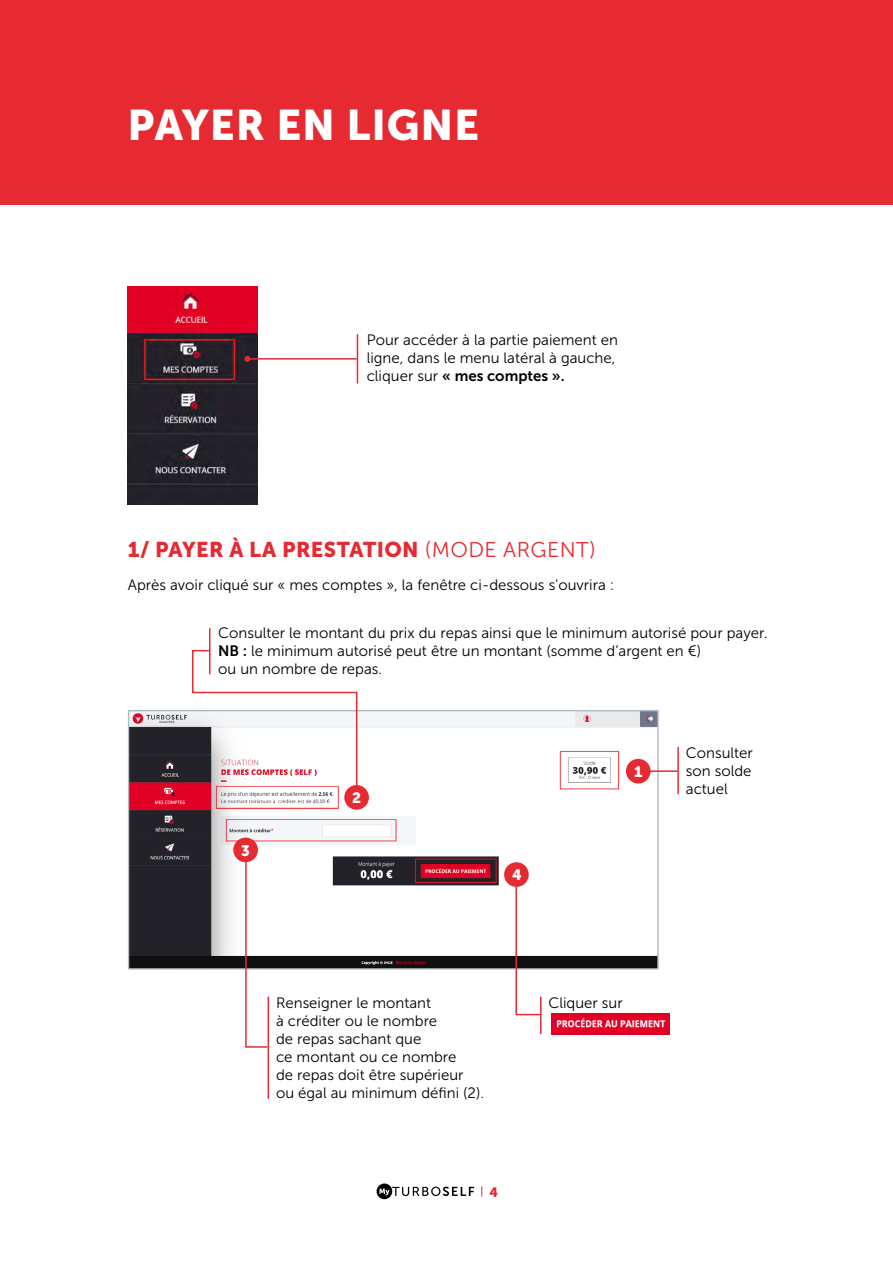
<style>
.page{position:relative;width:893px;height:1263px;background:#fff}
.page>*{position:absolute;margin:0;border:0;box-sizing:border-box;transform-origin:0 0}
.t1{font:42.6px "Museo Sans 900";letter-spacing:.02em;color:#fff}
.t2{font:21.3px "Museo Sans 900";letter-spacing:.02em;color:#e62a32}
.t3{font:15px/18px "Museo Sans 300";color:#000}
.t4{font:15px "Museo Sans 700";color:#000}
.t5{font:15px "Museo Sans 900";color:#fff}
.t6{font:13.5px "Museo Sans 900";color:#e62a32}
.s1{font-family:"Museo Sans 300"}
.s2{font-family:"Museo Sans 700"}
</style>
<div class="page">
<div style="left:377px;top:1183px;width:15px;height:16px;background:#000;border-radius:50%"></div>
<svg style="left:379px;top:1186px;width:95px;height:10px"></svg>
<hr style="left:357px;top:334px;width:1px;height:49px;background:#e62a32">
<img style="left:128px;top:286px;width:130px;height:218px">
<hr style="left:247px;top:358px;width:110px;height:2px;background:#e62a32">
<svg style="left:244px;top:356px;width:6px;height:6px"></svg>
<img style="left:130px;top:712px;width:527px;height:255px">
<hr style="left:677px;top:747px;width:2px;height:47px;background:#e62a32">
<hr style="left:209px;top:628px;width:1px;height:46px;background:#e62a32">
<hr style="left:268px;top:996px;width:1px;height:103px;background:#e62a32">
<hr style="left:540px;top:996px;width:2px;height:38px;background:#e62a32">
<img style="left:552px;top:1014px;width:118px;height:20px">
<div style="left:0;top:0;width:893px;height:204px;background:#e62a32"></div>
<svg style="left:513px;top:874px;width:28px;height:142px"></svg>
<svg style="left:243px;top:850px;width:26px;height:198px"></svg>
<hr style="left:641px;top:770px;width:36px;height:2px;background:#e62a32">
<div style="left:626px;top:759px;width:25px;height:24px;background:#e62a32;border-radius:50%"></div>
<svg style="left:191px;top:649px;width:169px;height:144px"></svg>
<div style="left:344px;top:785px;width:25px;height:25px;background:#e62a32;border-radius:50%"></div>
<div style="left:233px;top:837px;width:25px;height:25px;background:#e62a32;border-radius:50%"></div>
<div style="left:504px;top:862px;width:25px;height:25px;background:#e62a32;border-radius:50%"></div>
<h1 class="t1" style="left:128px;top:101px;width:353px">PAYER EN LIGNE</h1>
<p class="t3" style="left:367px;top:331px;width:253px">Pour accéder à la partie paiement en ligne, dans le menu latéral à gauche,</p>
<p class="t4" style="left:367px;top:368px;width:199px"><span class="s1">cliquer sur</span> « mes comptes ».</p>
<h2 class="t2" style="left:128px;top:537px;width:470px">1/ PAYER À LA PRESTATION <span class="s1">(MODE ARGENT)</span></h2>
<p class="t3" style="left:128px;top:576px;width:488px">Après avoir cliqué sur « mes comptes », la fenêtre ci-dessous s’ouvrira :</p>
<p class="t3" style="left:218px;top:624px;width:551px">Consulter le montant du prix du repas ainsi que le minimum autorisé pour payer.<br><span class="s2">NB :</span> le minimum autorisé peut être un montant (somme d’argent en €)<br>ou un nombre de repas.</p>
<p class="t5" style="left:241px;top:842px;width:10px">3</p>
<p class="t5" style="left:352px;top:789px;width:11px">2</p>
<p class="t5" style="left:512px;top:866px;width:11px">4</p>
<p class="t5" style="left:634px;top:763px;width:10px">1</p>
<p class="t3" style="left:686px;top:744px;width:68px;text-align:justify">Consulter son solde actuel</p>
<p class="t3" style="left:276px;top:994px;width:210px">Renseigner le montant<br>à créditer ou le nombre<br>de repas sachant que<br>ce montant ou ce nombre<br>de repas doit être supérieur ou égal au minimum défini (2).</p>
<p class="t3" style="left:549px;top:994px;width:76px">Cliquer sur</p>
<p class="t6" style="left:489px;top:1184px;width:10px">4</p>
</div>
